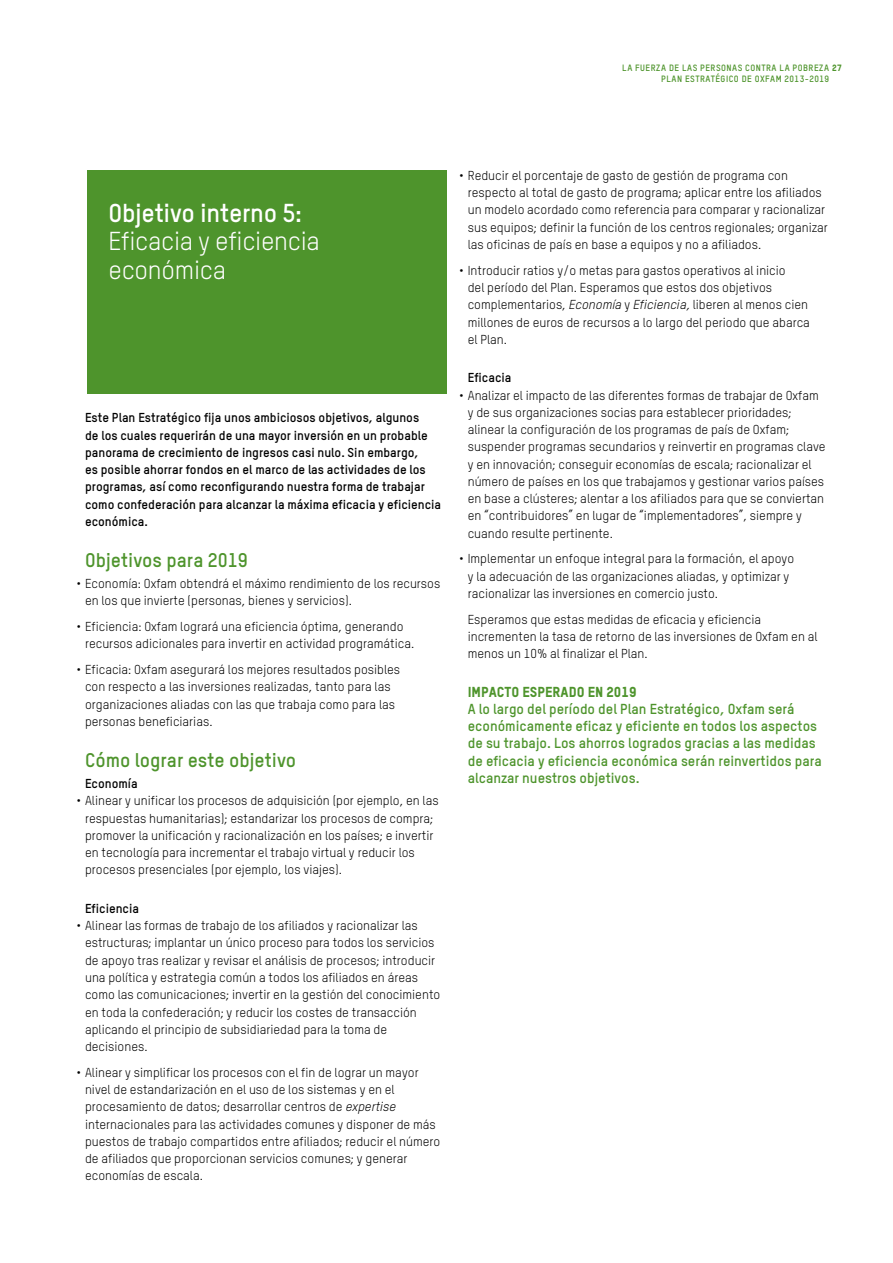
<style>
.page{position:relative;width:893px;height:1263px;background:#fff}
.page>*{position:absolute;margin:0;border:0;box-sizing:border-box;transform-origin:0 0}
.t1{font:25.5px/28.5px "Oxfam TSTARPRO";letter-spacing:-.01em;color:#fff}
.t2{font:700 25.5px "Oxfam TSTARPRO";letter-spacing:-.01em;color:#fff}
.t3{font:700 19.5px "Oxfam TSTARPRO";color:#4e942c}
.t4{font:700 14.25px/17.2px "Oxfam TSTARPRO";color:#4e942c}
.t5{font:14.25px "Oxfam TSTARPRO Headline";color:#4e942c}
.t6{font:12.75px/17.2px "Oxfam TSTARPRO";color:#000}
.t7{font:700 12.75px/17.2px "Oxfam TSTARPRO";color:#000}
.t8{font:700 9px/10.8px "Oxfam TSTARPRO";letter-spacing:.05em;color:#4e942c}
.s1{font-family:"Oxfam TSTARPRO Headline";font-weight:400}
.s2{font-style:italic}
</style>
<div class="page">
<div style="left:87px;top:170px;width:359px;height:224px;background:#4e942c"></div>
<p class="t8" style="left:661px;top:62px;width:182px;text-indent:-39px">LA FUERZA DE LAS PERSONAS CONTRA LA POBREZA <span class="s1">27<br></span>PLAN ESTRATÉGICO DE OXFAM 2013-2019</p>
<h1 class="t2" style="left:108px;top:197px;width:195px">Objetivo interno 5:</h1>
<h1 class="t1" style="left:108px;top:227px;width:213px">Eficacia y eficiencia económica</h1>
<p class="t7" style="left:85px;top:409px;width:358px">Este Plan Estratégico fija unos ambiciosos objetivos, algunos<br>de los cuales requerirán de una mayor inversión en un probable panorama de crecimiento de ingresos casi nulo. Sin embargo,<br>es posible ahorrar fondos en el marco de las actividades de los programas, así como reconfigurando nuestra forma de trabajar como confederación para alcanzar la máxima eficacia y eficiencia económica.</p>
<h2 class="t3" style="left:85px;top:547px;width:164px">Objetivos para 2019</h2>
<p class="t6" style="left:85px;top:575px;width:357px;text-indent:-9px">• Economía: Oxfam obtendrá el máximo rendimiento de los recursos en los que invierte (personas, bienes y servicios).</p>
<p class="t6" style="left:85px;top:618px;width:331px;text-indent:-9px">• Eficiencia: Oxfam logrará una eficiencia óptima, generando recursos adicionales para invertir en actividad programática.</p>
<p class="t6" style="left:85px;top:661px;width:317px;text-indent:-9px">• Eficacia: Oxfam asegurará los mejores resultados posibles con respecto a las inversiones realizadas, tanto para las organizaciones aliadas con las que trabaja como para las personas beneficiarias.</p>
<h2 class="t3" style="left:85px;top:747px;width:213px">Cómo lograr este objetivo</h2>
<p class="t7" style="left:85px;top:775px;width:54px">Economía</p>
<p class="t6" style="left:85px;top:792px;width:355px;text-indent:-9px">• Alinear y unificar los procesos de adquisición (por ejemplo, en las respuestas humanitarias); estandarizar los procesos de compra; promover la unificación y racionalización en los países; e invertir en tecnología para incrementar el trabajo virtual y reducir los procesos presenciales (por ejemplo, los viajes).</p>
<p class="t7" style="left:85px;top:899px;width:56px">Eficiencia</p>
<p class="t6" style="left:85px;top:917px;width:357px;text-indent:-9px">• Alinear las formas de trabajo de los afiliados y racionalizar las estructuras; implantar un único proceso para todos los servicios de apoyo tras realizar y revisar el análisis de procesos; introducir una política y estrategia común a todos los afiliados en áreas como las comunicaciones; invertir en la gestión del conocimiento en toda la confederación; y reducir los costes de transacción aplicando el principio de subsidiariedad para la toma de decisiones.</p>
<p class="t6" style="left:85px;top:1063px;width:357px;text-indent:-9px">• Alinear y simplificar los procesos con el fin de lograr un mayor nivel de estandarización en el uso de los sistemas y en el procesamiento de datos; desarrollar centros de <span class="s2">expertise </span>internacionales para las actividades comunes y disponer de más puestos de trabajo compartidos entre afiliados; reducir el número de afiliados que proporcionan servicios comunes; y generar economías de escala.</p>
<p class="t6" style="left:468px;top:167px;width:361px;text-indent:-9px">• Reducir el porcentaje de gasto de gestión de programa con respecto al total de gasto de programa; aplicar entre los afiliados un modelo acordado como referencia para comparar y racionalizar sus equipos; definir la función de los centros regionales; organizar las oficinas de país en base a equipos y no a afiliados.</p>
<p class="t6" style="left:468px;top:261px;width:344px;text-indent:-9px">• Introducir ratios y/o metas para gastos operativos al inicio<br>del período del Plan. Esperamos que estos dos objetivos complementarios, <span class="s2">Economía</span> y <span class="s2">Eficiencia,</span> liberen al menos cien millones de euros de recursos a lo largo del periodo que abarca el Plan.</p>
<p class="t7" style="left:468px;top:369px;width:45px">Eficacia</p>
<p class="t6" style="left:468px;top:386px;width:359px;text-indent:-9px">• Analizar el impacto de las diferentes formas de trabajar de Oxfam y de sus organizaciones socias para establecer prioridades; alinear la configuración de los programas de país de Oxfam; suspender programas secundarios y reinvertir en programas clave y en innovación; conseguir economías de escala; racionalizar el número de países en los que trabajamos y gestionar varios países en base a clústeres; alentar a los afiliados para que se conviertan en “contribuidores” en lugar de “implementadores”, siempre y cuando resulte pertinente.</p>
<p class="t6" style="left:468px;top:550px;width:328px;text-indent:-9px">• Implementar un enfoque integral para la formación, el apoyo y la adecuación de las organizaciones aliadas, y optimizar y racionalizar las inversiones en comercio justo.</p>
<p class="t6" style="left:468px;top:610px;width:351px">Esperamos que estas medidas de eficacia y eficiencia incrementen la tasa de retorno de las inversiones de Oxfam en al menos un 10% al finalizar el Plan.</p>
<p class="t5" style="left:468px;top:683px;width:170px">IMPACTO ESPERADO EN 2019</p>
<p class="t4" style="left:468px;top:700px;width:356px">A lo largo del período del Plan Estratégico, Oxfam será económicamente eficaz y eficiente en todos los aspectos de su trabajo. Los ahorros logrados gracias a las medidas de eficacia y eficiencia económica serán reinvertidos para alcanzar nuestros objetivos.</p>
</div>
